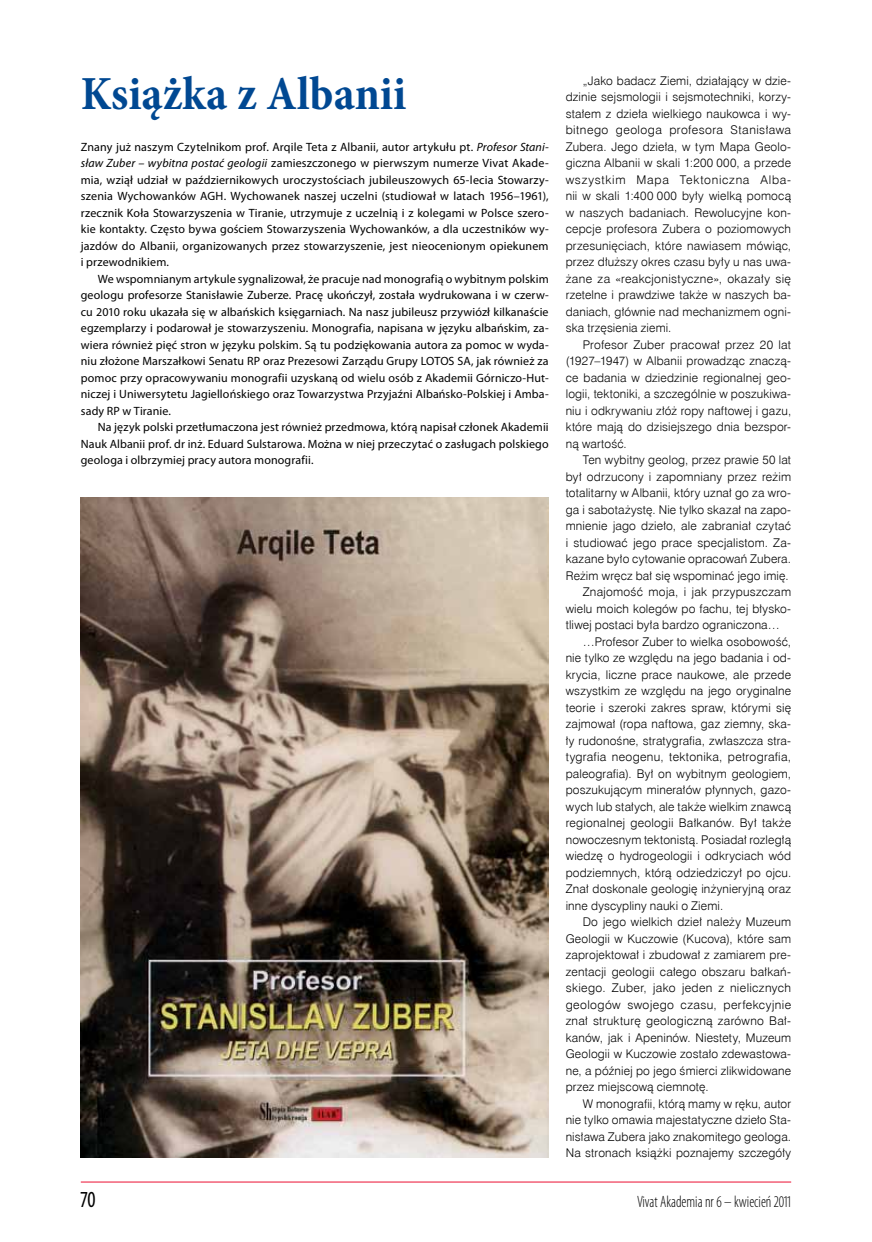
<style>
.page{position:relative;width:872px;height:1242px;background:#fff}
.page>*{position:absolute;margin:0;border:0;box-sizing:border-box;transform-origin:0 0}
.t1{font:700 condensed 48px "Minion Pro";color:#004892}
.t2{font:condensed 23.1px "Myriad Pro";color:#000;scale:.91 1}
.t3{font:300 condensed 16.5px "Myriad Pro";color:#000;scale:.91 1}
.t4{font:12px/16.5px "Swis 721 Lt EU";letter-spacing:.015em;color:#000;text-align:justify}
.t5{font:12px/16.5px "Myriad Pro";letter-spacing:.01em;color:#000;text-align:justify}
.t6{font:12px "Swis 721 Lt EU";letter-spacing:.035em;color:#000}
.s1{font-style:italic}
</style>
<div class="page">
<hr style="left:81px;top:1181px;width:710px;height:1px;background:#ed1a3b">
<img style="left:81px;top:497px;width:468px;height:660px">
<h1 class="t1" style="left:81px;top:61px;width:327px">Książka z Albanii</h1>
<p class="t5" style="left:81px;top:138px;width:469px">Znany już naszym Czytelnikom prof. Arqile Teta z Albanii, autor artykułu pt. <span class="s1">Profesor Stani&shy;sław Zuber – wybitna postać geologii</span> zamieszczonego w pierwszym numerze Vivat Akade&shy;mia, wziął udział w październikowych uroczystościach jubileuszowych 65-lecia Stowarzy&shy;szenia Wychowanków AGH. Wychowanek naszej uczelni (studiował w latach 1956–1961), rzecznik Koła Stowarzyszenia w Tiranie, utrzymuje z uczelnią i z kolegami w Polsce szero&shy;kie kontakty. Często bywa gościem Stowarzyszenia Wychowanków, a dla uczestników wy&shy;jazdów do Albanii, organizowanych przez stowarzyszenie, jest nieocenionym opiekunem i przewodnikiem.</p>
<p class="t5" style="left:81px;top:270px;width:469px;text-indent:17px">We wspomnianym artykule sygnalizował, że pracuje nad monografią o wybitnym polskim geologu profesorze Stanisławie Zuberze. Pracę ukończył, została wydrukowana i w czerw&shy;cu 2010 roku ukazała się w albańskich księgarniach. Na nasz jubileusz przywiózł kilkanaście egzemplarzy i podarował je stowarzyszeniu. Monografia, napisana w języku albańskim, za&shy;wiera również pięć stron w języku polskim. Są tu podziękowania autora za pomoc w wyda&shy;niu złożone Marszałkowi Senatu RP oraz Prezesowi Zarządu Grupy LOTOS SA, jak również za pomoc przy opracowywaniu monografii uzyskaną od wielu osób z Akademii Górniczo-Hut&shy;niczej i Uniwersytetu Jagiellońskiego oraz Towarzystwa Przyjaźni Albańsko-Polskiej i Amba&shy;sady RP w Tiranie.</p>
<p class="t5" style="left:81px;top:419px;width:469px;text-indent:17px">Na język polski przetłumaczona jest również przedmowa, którą napisał członek Akademii Nauk Albanii prof. dr inż. Eduard Sulstarowa. Można w niej przeczytać o zasługach polskiego geologa i olbrzymiej pracy autora monografii.</p>
<p class="t4" style="left:566px;top:72px;width:227px;text-indent:17px">„Jako badacz Ziemi, działający w dzie&shy;dzinie sejsmologii i sejsmotechniki, korzy&shy;stałem z dzieła wielkiego naukowca i wy&shy;bitnego geologa profesora Stanisława Zubera. Jego dzieła, w tym Mapa Geolo&shy;giczna Albanii w skali 1:200 000, a przede wszystkim Mapa Tektoniczna Alba&shy;nii w skali 1:400 000 były wielką pomocą w naszych badaniach. Rewolucyjne kon&shy;cepcje profesora Zubera o poziomowych przesunięciach, które nawiasem mówiąc, przez dłuższy okres czasu były u nas uwa&shy;żane za «reakcjonistyczne», okazały się rzetelne i prawdziwe także w naszych ba&shy;daniach, głównie nad mechanizmem ogni&shy;ska trzęsienia ziemi.</p>
<p class="t4" style="left:566px;top:336px;width:227px;text-indent:17px">Profesor Zuber pracował przez 20 lat (1927–1947) w Albanii prowadząc znaczą&shy;ce badania w dziedzinie regionalnej geo&shy;logii, tektoniki, a szczególnie w poszukiwa&shy;niu i odkrywaniu złóż ropy naftowej i gazu, które mają do dzisiejszego dnia bezspor&shy;ną wartość.</p>
<p class="t4" style="left:583px;top:452px;width:210px">Ten wybitny geolog, przez prawie 50 lat</p>
<p class="t4" style="left:566px;top:468px;width:227px">był odrzucony i zapomniany przez reżim</p>
<p class="t4" style="left:566px;top:485px;width:227px">totalitarny w Albanii, który uznał go za wro-</p>
<p class="t4" style="left:566px;top:501px;width:227px">ga i sabotażystę. Nie tylko skazał na zapo-</p>
<p class="t4" style="left:566px;top:518px;width:227px">mnienie jago dzieło, ale zabraniał czytać</p>
<p class="t4" style="left:566px;top:534px;width:227px">i studiować jego prace specjalistom. Za-</p>
<p class="t4" style="left:566px;top:551px;width:227px">kazane było cytowanie opracowań Zubera.</p>
<p class="t4" style="left:566px;top:567px;width:224px">Reżim wręcz bał się wspominać jego imię.</p>
<p class="t4" style="left:583px;top:584px;width:210px">Znajomość moja, i jak przypuszczam</p>
<p class="t4" style="left:566px;top:600px;width:227px">wielu moich kolegów po fachu, tej błysko-</p>
<p class="t4" style="left:566px;top:617px;width:215px">tliwej postaci była bardzo ograniczona…</p>
<p class="t4" style="left:583px;top:633px;width:210px">…Profesor Zuber to wielka osobowość,</p>
<p class="t4" style="left:566px;top:650px;width:227px">nie tylko ze względu na jego badania i od-</p>
<p class="t4" style="left:566px;top:666px;width:227px">krycia, liczne prace naukowe, ale przede</p>
<p class="t4" style="left:566px;top:683px;width:227px">wszystkim ze względu na jego oryginalne</p>
<p class="t4" style="left:566px;top:699px;width:227px">teorie i szeroki zakres spraw, którymi się</p>
<p class="t4" style="left:566px;top:716px;width:227px">zajmował (ropa naftowa, gaz ziemny, ska-</p>
<p class="t4" style="left:566px;top:732px;width:227px">ły rudonośne, stratygrafia, zwłaszcza stra-</p>
<p class="t4" style="left:566px;top:749px;width:227px">tygrafia neogenu, tektonika, petrografia,</p>
<p class="t4" style="left:566px;top:765px;width:227px">paleografia). Był on wybitnym geologiem,</p>
<p class="t4" style="left:566px;top:782px;width:227px">poszukującym minerałów płynnych, gazo-</p>
<p class="t4" style="left:566px;top:798px;width:227px">wych lub stałych, ale także wielkim znawcą</p>
<p class="t4" style="left:566px;top:815px;width:227px">regionalnej geologii Bałkanów. Był także</p>
<p class="t4" style="left:566px;top:831px;width:227px">nowoczesnym tektonistą. Posiadał rozległą</p>
<p class="t4" style="left:566px;top:848px;width:227px">wiedzę o hydrogeologii i odkryciach wód</p>
<p class="t4" style="left:566px;top:864px;width:227px">podziemnych, którą odziedziczył po ojcu.</p>
<p class="t4" style="left:566px;top:881px;width:227px">Znał doskonale geologię inżynieryjną oraz</p>
<p class="t4" style="left:566px;top:897px;width:159px">inne dyscypliny nauki o Ziemi.</p>
<p class="t4" style="left:583px;top:914px;width:210px">Do jego wielkich dzieł należy Muzeum</p>
<p class="t4" style="left:566px;top:930px;width:227px">Geologii w Kuczowie (Kucova), które sam</p>
<p class="t4" style="left:566px;top:947px;width:227px">zaprojektował i zbudował z zamiarem pre-</p>
<p class="t4" style="left:566px;top:963px;width:227px">zentacji geologii całego obszaru bałkań-</p>
<p class="t4" style="left:566px;top:980px;width:227px">skiego. Zuber, jako jeden z nielicznych</p>
<p class="t6" style="left:566px;top:997px;width:227px">geologów swojego czasu, perfekcyjnie</p>
<p class="t4" style="left:566px;top:1013px;width:227px">znał strukturę geologiczną zarówno Bał-</p>
<p class="t4" style="left:566px;top:1029px;width:227px">kanów, jak i Apeninów. Niestety, Muzeum</p>
<p class="t4" style="left:566px;top:1046px;width:227px">Geologii w Kuczowie zostało zdewastowa-</p>
<p class="t4" style="left:566px;top:1062px;width:227px">ne, a później po jego śmierci zlikwidowane</p>
<p class="t4" style="left:566px;top:1079px;width:144px">przez miejscową ciemnotę.</p>
<p class="t4" style="left:583px;top:1095px;width:210px">W monografii, którą mamy w ręku, autor</p>
<p class="t4" style="left:566px;top:1112px;width:227px">nie tylko omawia majestatyczne dzieło Sta-</p>
<p class="t4" style="left:566px;top:1128px;width:227px">nisława Zubera jako znakomitego geologa.</p>
<p class="t4" style="left:566px;top:1145px;width:227px">Na stronach książki poznajemy szczegóły</p>
<h2 class="t2" style="left:81px;top:1186px;width:18px">70</h2>
<h3 class="t3" style="left:637px;top:1192px;width:171px">Vivat Akademia nr 6 – kwiecień 2011</h3>
</div>
